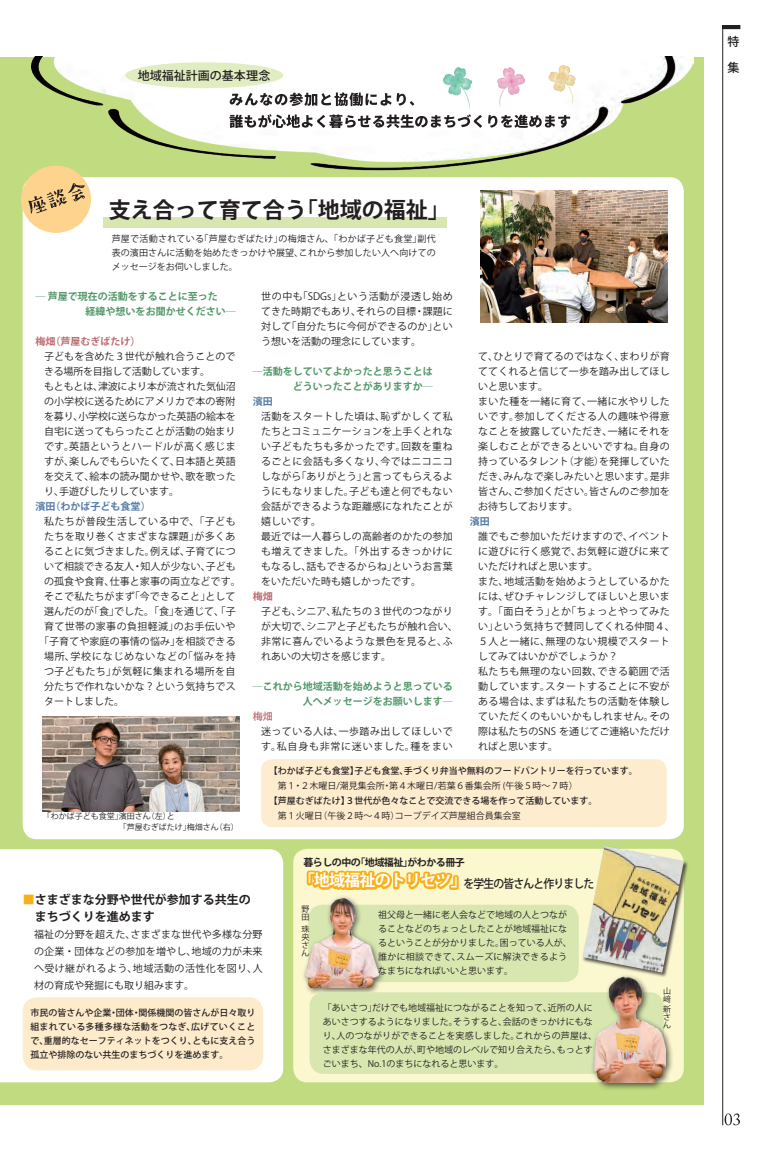
<style>
.page{position:relative;width:774px;height:1153px;background:#fff}
.page>*{position:absolute;margin:0;border:0;box-sizing:border-box;transform-origin:0 0}
.t1{font:700 22px "Koz Go Pro";color:#231f20}
.t2{font:700 16px "Koz Go Pro";letter-spacing:-.05em;color:#fff}
.t3{font:700 12px/17px "Koz Go Pro";color:#231f20}
.t4{font:500 12px "Koz Go Pro";letter-spacing:-.075em;color:#231f20;scale:.9 1}
.t5{font:500 12px "Koz Go Pro";color:#231f20}
.t6{font:500 12px/26px "Koz Go Pro";letter-spacing:-.075em;color:#231f20}
.t7{font:10px/15px "Koz Go Pro";letter-spacing:.01em;color:#231f20}
.t8{font:10px/15px "Koz Go Pro";letter-spacing:.04em;color:#231f20}
.t9{font:700 10px/15px "Koz Go Pro";color:#529768}
.t10{font:10px "Koz Go Pro";letter-spacing:.035em;color:#231f20}
.t11{font:10px "Koz Go Pro";letter-spacing:.07em;color:#231f20}
.t12{font:700 10px "Koz Go Pro";letter-spacing:-.05em;color:#231f20}
.t13{font:700 10px "Koz Go Pro";color:#557ba8}
.t14{font:700 10px "Koz Go Pro";color:#bc6a70}
.t15{font:500 10px "Koz Go Pro";color:#bc6a70}
.t16{font:9px/14px "Koz Go Pro";color:#231f20}
.t17{font:500 9px/14px "Koz Go Pro";color:#231f20;text-align:justify}
.t18{font:8px/8px "Koz Go Pro";color:#231f20}
.s1{font-weight:400;color:#faaf18}
</style>
<div class="page">
<svg style="left:724px;top:1113px;width:16px;height:12px"></svg>
<div style="left:0;top:57px;width:704px;height:1047px;background:#c1db80"></div>
<img style="left:32px;top:57px;width:662px;height:114px">
<svg style="left:229px;top:114px;width:341px;height:14px"></svg>
<svg style="left:230px;top:92px;width:184px;height:14px"></svg>
<div style="left:0;top:849px;width:283px;height:233px;background:#fff"></div>
<div style="left:23px;top:997px;width:240px;height:73px;background:#feebcc;border-radius:14px"></div>
<div style="left:125px;top:62px;width:158px;height:26px;background:#e0edc0;border-radius:50%"></div>
<div style="left:293px;top:848px;width:391px;height:234px;background:#fbf7ce;border-radius:14px"></div>
<svg style="left:306px;top:870px;width:153px;height:20px"></svg>
<div style="left:308px;top:904px;width:271px;height:77px;background:#d8e7b0;border-radius:14px"></div>
<div style="left:301px;top:894px;width:85px;height:101px;background:#231f20;opacity:.75"></div>
<img style="left:303px;top:894px;width:75px;height:93px">
<div style="left:309px;top:992px;width:355px;height:81px;background:#d8e7b0;border-radius:14px"></div>
<div style="left:590px;top:973px;width:84px;height:117px;background:#231f20;opacity:.75"></div>
<img style="left:592px;top:977px;width:74px;height:105px">
<div style="left:582px;top:845px;width:106px;height:132px;background:#231f20;opacity:.75"></div>
<img style="left:583px;top:845px;width:101px;height:127px">
<img style="left:442px;top:67px;width:29px;height:42px">
<img style="left:547px;top:64px;width:29px;height:40px">
<img style="left:497px;top:67px;width:29px;height:40px">
<div style="left:23px;top:177px;width:661px;height:662px;background:#fff;border-radius:14px"></div>
<img style="left:480px;top:191px;width:188px;height:131px">
<img style="left:43px;top:716px;width:196px;height:95px">
<div style="left:261px;top:759px;width:406px;height:68px;background:#feeccf;border-radius:11px"></div>
<div style="left:21px;top:165px;width:70px;height:68px;background:#fed38d;border-radius:50%"></div>
<svg style="left:28px;top:183px;width:57px;height:31px"></svg>
<div style="left:103px;top:217px;width:344px;height:10px;background:#d8e7b0"></div>
<div style="left:722px;top:25px;width:18px;height:4px;border:1px solid #231f20"></div>
<hr style="left:722px;top:27px;width:1px;height:1098px;background:#231f20">
<p class="t5" style="left:138px;top:68px;width:134px">地域福祉計画の基本理念</p>
<h1 class="t1" style="left:109px;top:195px;width:342px">支え合って育て合う「地域の福祉」</h1>
<p class="t16" style="left:112px;top:232px;width:326px;text-align:justify">芦屋で活動されている「芦屋むぎばたけ」の梅畑さん、「わかば子ども食堂」副代表の濱田さんに活動を始めたきっかけや展望、これから参加したい人へ向けてのメッセージをお伺いしました。</p>
<p class="t9" style="left:86px;top:289px;width:151px;text-indent:-50px">─ 芦屋で現在の活動をすることに至った<br>経緯や想いをお聞かせください─</p>
<p class="t14" style="left:36px;top:335px;width:106px">梅畑（芦屋むぎばたけ）</p>
<p class="t7" style="left:44px;top:349px;width:193px">子どもを含めた３世代が触れ合うことのできる場所を目指して活動しています。<br>もともとは、津波により本が流された気仙沼の小学校に送るためにアメリカで本の寄附を募り、小学校に送らなかった英語の絵本を自宅に送ってもらったことが活動の始まりです。英語というとハードルが高く感じますが、楽しんでもらいたくて、日本語と英語を交えて、絵本の読み聞かせや、歌を歌ったり、手遊びしたりしています。</p>
<p class="t13" style="left:36px;top:500px;width:116px">濱田（わかば子ども食堂）</p>
<p class="t8" style="left:44px;top:514px;width:193px">私たちが普段生活している中で、「子ども</p>
<p class="t10" style="left:44px;top:529px;width:193px">たちを取り巻くさまざまな課題」が多くあ</p>
<p class="t7" style="left:44px;top:544px;width:193px">ることに気づきました。例えば、子育てにつ</p>
<p class="t7" style="left:44px;top:559px;width:193px">いて相談できる友人・知人が少ない、子ども</p>
<p class="t7" style="left:44px;top:574px;width:198px">の孤食や食育、仕事と家事の両立などです。</p>
<p class="t7" style="left:44px;top:589px;width:193px">そこで私たちがまず「今できること」として</p>
<p class="t7" style="left:44px;top:604px;width:193px">選んだのが「食」でした。「食」を通じて、「子</p>
<p class="t10" style="left:44px;top:619px;width:193px">育て世帯の家事の負担軽減」のお手伝いや</p>
<p class="t7" style="left:39px;top:634px;width:198px">「子育てや家庭の事情の悩み」を相談できる</p>
<p class="t11" style="left:44px;top:649px;width:193px">場所、学校になじめないなどの「悩みを持</p>
<p class="t10" style="left:44px;top:664px;width:193px">つ子どもたち」が気軽に集まれる場所を自</p>
<p class="t7" style="left:44px;top:679px;width:193px">分たちで作れないかな？という気持ちでス</p>
<p class="t7" style="left:44px;top:694px;width:81px">タートしました。</p>
<p class="t7" style="left:261px;top:289px;width:193px;text-align:justify">世の中も「SDGs」という活動が浸透し始めてきた時期でもあり、それらの目標・課題に対して「自分たちに今何ができるのか」という想いを活動の理念にしています。</p>
<p class="t9" style="left:253px;top:364px;width:181px">─活動をしていてよかったと思うことは　　　　どういったことがありますか─</p>
<p class="t13" style="left:253px;top:395px;width:21px">濱田</p>
<p class="t7" style="left:261px;top:409px;width:193px">活動をスタートした頃は、恥ずかしくて私たちとコミュニケーションを上手くとれない子どもたちも多かったです。回数を重ねるごとに会話も多くなり、今ではニコニコしながら「ありがとう」と言ってもらえるようにもなりました。子ども達と何でもない会話ができるような距離感になれたことが嬉しいです。<br>最近では一人暮らしの高齢者のかたの参加も増えてきました。「外出するきっかけにもなるし、話もできるからね」というお言葉をいただいた時も嬉しかったです。</p>
<p class="t14" style="left:253px;top:590px;width:21px">梅畑</p>
<p class="t7" style="left:261px;top:604px;width:198px">子ども、シニア、私たちの３世代のつながりが大切で、シニアと子どもたちが触れ合い、非常に喜んでいるような景色を見ると、ふれあいの大切さを感じます。</p>
<p class="t9" style="left:253px;top:679px;width:201px;text-align:right">─これから地域活動を始めようと思っている人へメッセージをお願いします─</p>
<p class="t15" style="left:253px;top:710px;width:21px">梅畑</p>
<p class="t8" style="left:261px;top:724px;width:193px">迷っている人は、一歩踏み出してほしいです。私自身も非常に迷いました。種をまい</p>
<p class="t7" style="left:478px;top:349px;width:193px">て、ひとりで育てるのではなく、まわりが育ててくれると信じて一歩を踏み出してほしいと思います。<br>まいた種を一緒に育て、一緒に水やりしたいです。参加してくださる人の趣味や得意なことを披露していただき、一緒にそれを楽しむことができるといいですね。自身の持っているタレント（才能）を発揮していただき、みんなで楽しみたいと思います。是非皆さん、ご参加ください。皆さんのご参加をお待ちしております。</p>
<p class="t13" style="left:470px;top:515px;width:21px">濱田</p>
<p class="t8" style="left:478px;top:529px;width:198px">誰でもご参加いただけますので、イベントに遊びに行く感覚で、お気軽に遊びに来ていただければと思います。<br>また、地域活動を始めようとしているかたには、ぜひチャレンジしてほしいと思います。「面白そう」とか「ちょっとやってみたい」という気持ちで賛同してくれる仲間４、<br>５人と一緒に、無理のない規模でスタートしてみてはいかがでしょうか？<br>私たちも無理のない回数、できる範囲で活動しています。スタートすることに不安がある場合は、まずは私たちの活動を体験していただくのもいいかもしれません。その際は私たちのSNS を通じてご連絡いただければと思います。</p>
<p class="t17" style="left:269px;top:764px;width:370px">【わかば子ども食堂】子ども食堂、手づくり弁当や無料のフードパントリーを行っています。</p>
<p class="t16" style="left:269px;top:778px;width:315px">　第１・２木曜日/潮見集会所・第４木曜日/若葉６番集会所 (午後５時～７時）　</p>
<p class="t17" style="left:269px;top:794px;width:330px">【芦屋むぎばたけ】３世代が色々なことで交流できる場を作って活動しています。</p>
<p class="t18" style="left:43px;top:812px;width:133px">「わかば子ども食堂」濱田さん（左）と</p>
<p class="t16" style="left:278px;top:808px;width:244px">第１火曜日（午後２時～４時）コープデイズ芦屋組合員集会室</p>
<p class="t18" style="left:119px;top:823px;width:121px">「芦屋むぎばたけ」梅畑さん（右）</p>
<p class="t3" style="left:23px;top:892px;width:229px"><span class="s1">■</span>さまざまな分野や世代が参加する共生の　まちづくりを進めます</p>
<p class="t7" style="left:34px;top:925px;width:230px;line-height:17px;text-align:justify">福祉の分野を超えた、さまざまな世代や多様な分野の企業・団体などの参加を増やし、地域の力が未来へ受け継がれるよう、地域活動の活性化を図り、人材の育成や発掘にも取り組みます。</p>
<p class="t17" style="left:30px;top:1005px;width:227px">市民の皆さんや企業・団体・関係機関の皆さんが日々取り組まれている多種多様な活動をつなぎ、広げていくことで、重層的なセーフティネットをつくり、ともに支え合う孤立や排除のない共生のまちづくりを進めます。</p>
<p class="t12" style="left:303px;top:855px;width:163px">暮らしの中の「地域福祉」がわかる冊子</p>
<h2 class="t2" style="left:299px;top:870px;width:169px">「地域福祉のトリセツ」</h2>
<p class="t4" style="left:463px;top:875px;width:147px">を学生の皆さんと作りました</p>
<p class="t18" style="left:301px;top:905px;width:9px">野田</p>
<p class="t18" style="left:301px;top:924px;width:9px;text-align:justify">珠央さん</p>
<p class="t16" style="left:378px;top:907px;width:195px">祖父母と一緒に老人会などで地域の人とつながることなどのちょっとしたことが地域福祉になるということが分かりました。困っている人が、誰かに相談できて、スムーズに解決できるようなまちになればいいと思います。</p>
<p class="t16" style="left:323px;top:1000px;width:276px">「あいさつ」だけでも地域福祉につながることを知って、近所の人にあいさつするようになりました。そうすると、会話のきっかけにもなり、人のつながりができることを実感しました。これからの芦屋は、さまざまな年代の人が、町や地域のレベルで知り合えたら、もっとすごいまち、No.1のまちになれると思います。</p>
<p class="t18" style="left:663px;top:987px;width:9px">山﨑</p>
<p class="t18" style="left:663px;top:1005px;width:9px;text-align:justify">新さん</p>
<p class="t6" style="left:727px;top:29px;width:13px">特集</p>
</div>
